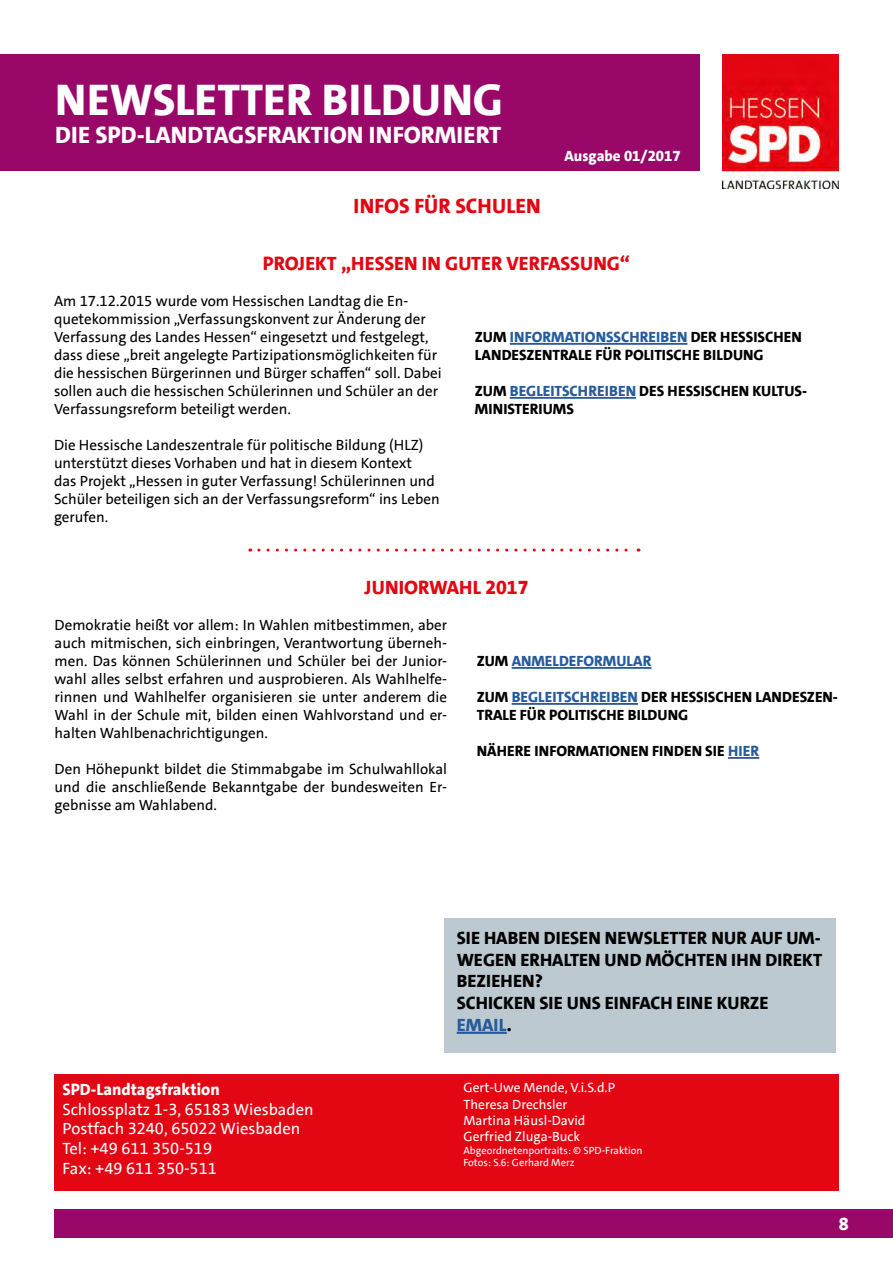
<style>
.page{position:relative;width:893px;height:1263px;background:#fff}
.page>*{position:absolute;margin:0;border:0;box-sizing:border-box;transform-origin:0 0}
.t1{font:800 45px "SPD The Sans Versal";color:#fff}
.t2{font:800 24px "SPD The Sans Versal";color:#fff}
.t3{font:800 21px "SPD The Sans";color:#e30613}
.t4{font:800 19.5px "SPD The Sans";color:#e30613}
.t5{font:800 18px/21.6px "SPD The Sans Versal";color:#000}
.t6{font:800 18px "SPD The Sans";color:#fff}
.t7{font:16.5px/19.8px "SPD The Sans";color:#fff}
.t8{font:800 16.5px "SPD The Sans";color:#fff}
.t9{font:15px/18px "SPD The Sans";color:#000;text-align:justify}
.t10{font:800 15px/18px "SPD The Sans Versal";color:#000}
.t11{font:800 15px/18px "SPD The Sans";color:#000}
.t12{font:800 15px "SPD The Sans";color:#275b9b}
.t13{font:800 15px "SPD The Sans";color:#fff}
.t14{font:13.5px/16.2px "SPD The Sans";color:#fff}
.t15{font:10.5px/12.6px "SPD The Sans";color:#fff}
.s1{color:#275b9b}
.s2{font-family:"SPD The Sans"}
.s3{color:#000}
</style>
<div class="page">
<div style="left:0;top:54px;width:700px;height:117px;background:#990868"></div>
<img style="left:722px;top:54px;width:117px;height:135px">
<div style="left:54px;top:1209px;width:839px;height:29px;background:#990868"></div>
<hr style="left:512px;top:667px;width:139px;height:2px;background:#275b9b">
<hr style="left:512px;top:703px;width:126px;height:2px;background:#275b9b">
<hr style="left:728px;top:757px;width:31px;height:2px;background:#275b9b">
<div style="left:444px;top:918px;width:391px;height:135px;background:#bcc9d0"></div>
<hr style="left:457px;top:1032px;width:50px;height:2px;background:#275b9b">
<div style="left:54px;top:1074px;width:392px;height:117px;background:#e30613"></div>
<div style="left:446px;top:1074px;width:393px;height:117px;background:#e30613"></div>
<svg style="left:259px;top:549px;width:380px;height:3px"></svg>
<hr style="left:510px;top:343px;width:177px;height:2px;background:#275b9b">
<hr style="left:510px;top:397px;width:126px;height:2px;background:#275b9b">
<h1 class="t1" style="left:55px;top:71px;width:449px">NEWSLETTER BILDUNG</h1>
<h2 class="t2" style="left:55px;top:120px;width:447px">DIE SPD-LANDTAGSFRAKTION INFORMIERT</h2>
<h3 class="t3" style="left:353px;top:192px;width:189px">INFOS FÜR SCHULEN</h3>
<p class="t13" style="left:564px;top:146px;width:118px">Ausgabe 01/2017</p>
<h3 class="t4" style="left:263px;top:251px;width:369px">PROJEKT „HESSEN IN GUTER VERFASSUNG“</h3>
<p class="t9" style="left:54px;top:292px;width:389px;text-align:left">Am 17.12.2015 wurde vom Hessischen Landtag die En&shy;quetekommission „Verfassungskonvent zur Änderung der Verfassung des Landes Hessen“ eingesetzt und festgelegt, dass diese „breit angelegte Partizipationsmöglichkeiten für die hessischen Bürgerinnen und Bürger schaffen“ soll. Dabei sollen auch die hessischen Schülerinnen und Schüler an der Verfassungsreform beteiligt werden.</p>
<p class="t9" style="left:54px;top:436px;width:387px;text-align:left">Die Hessische Landeszentrale für politische Bildung (HLZ) unterstützt dieses Vorhaben und hat in diesem Kontext<br>das Projekt „Hessen in guter Verfassung! Schülerinnen und Schüler beteiligen sich an der Verfassungsreform“ ins Leben gerufen.</p>
<p class="t10" style="left:475px;top:328px;width:328px">ZUM <span class="s1">INFORMATIONSSCHREIBEN</span> DER HESSISCHEN<br>LANDESZENTRALE FÜR POLITISCHE BILDUNG</p>
<p class="t10" style="left:475px;top:382px;width:334px"><span class="s2">ZUM</span> <span class="s1">BEGLEITSCHREIBEN</span> DES HESSISCHEN KULTUS-<br>MINISTERIUMS</p>
<h3 class="t4" style="left:365px;top:575px;width:165px">JUNIORWAHL 2017</h3>
<p class="t9" style="left:55px;top:616px;width:394px">Demokratie heißt vor allem: In Wahlen mitbestimmen, aber auch mitmischen, sich einbringen, Verantwortung überneh&shy;men. Das können Schülerinnen und Schüler bei der Junior&shy;wahl alles selbst erfahren und ausprobieren. Als Wahlhelfe&shy;rinnen und Wahlhelfer organisieren sie unter anderem die Wahl in der Schule mit, bilden einen Wahlvorstand und er&shy;halten Wahlbenachrichtigungen.</p>
<p class="t9" style="left:55px;top:760px;width:394px">Den Höhepunkt bildet die Stimmabgabe im Schulwahllokal und die anschließende Bekanntgabe der bundesweiten Er&shy;gebnisse am Wahlabend.</p>
<p class="t12" style="left:477px;top:651px;width:176px"><span class="s3">ZUM</span> ANMELDEFORMULAR</p>
<p class="t11" style="left:477px;top:688px;width:363px">ZUM <span class="s1">BEGLEITSCHREIBEN</span> DER HESSISCHEN LANDESZEN-<br>TRALE FÜR POLITISCHE BILDUNG</p>
<p class="t11" style="left:477px;top:742px;width:284px">NÄHERE INFORMATIONEN FINDEN SIE <span class="s1">HIER</span></p>
<p class="t8" style="left:63px;top:1078px;width:159px">SPD-Landtagsfraktion</p>
<p class="t7" style="left:63px;top:1099px;width:253px">Schlossplatz 1-3, 65183 Wiesbaden<br>Postfach 3240, 65022 Wiesbaden<br>Tel: +49 611 350-519<br>Fax: +49 611 350-511</p>
<p class="t5" style="left:457px;top:927px;width:367px">SIE HABEN DIESEN NEWSLETTER NUR AUF UM-<br>WEGEN ERHALTEN UND MÖCHTEN IHN DIREKT<br>BEZIEHEN?<br>SCHICKEN SIE UNS EINFACH EINE KURZE<br><span class="s1">EMAIL</span>.</p>
<p class="t14" style="left:463px;top:1080px;width:153px">Gert-Uwe Mende, V.i.S.d.P<br>Theresa Drechsler<br>Martina Häusl-David<br>Gerfried Zluga-Buck</p>
<p class="t15" style="left:463px;top:1144px;width:181px">Abgeordnetenportraits: © SPD-Fraktion<br>Fotos: S.6: Gerhard Merz</p>
<p class="t6" style="left:839px;top:1212px;width:11px">8</p>
</div>
